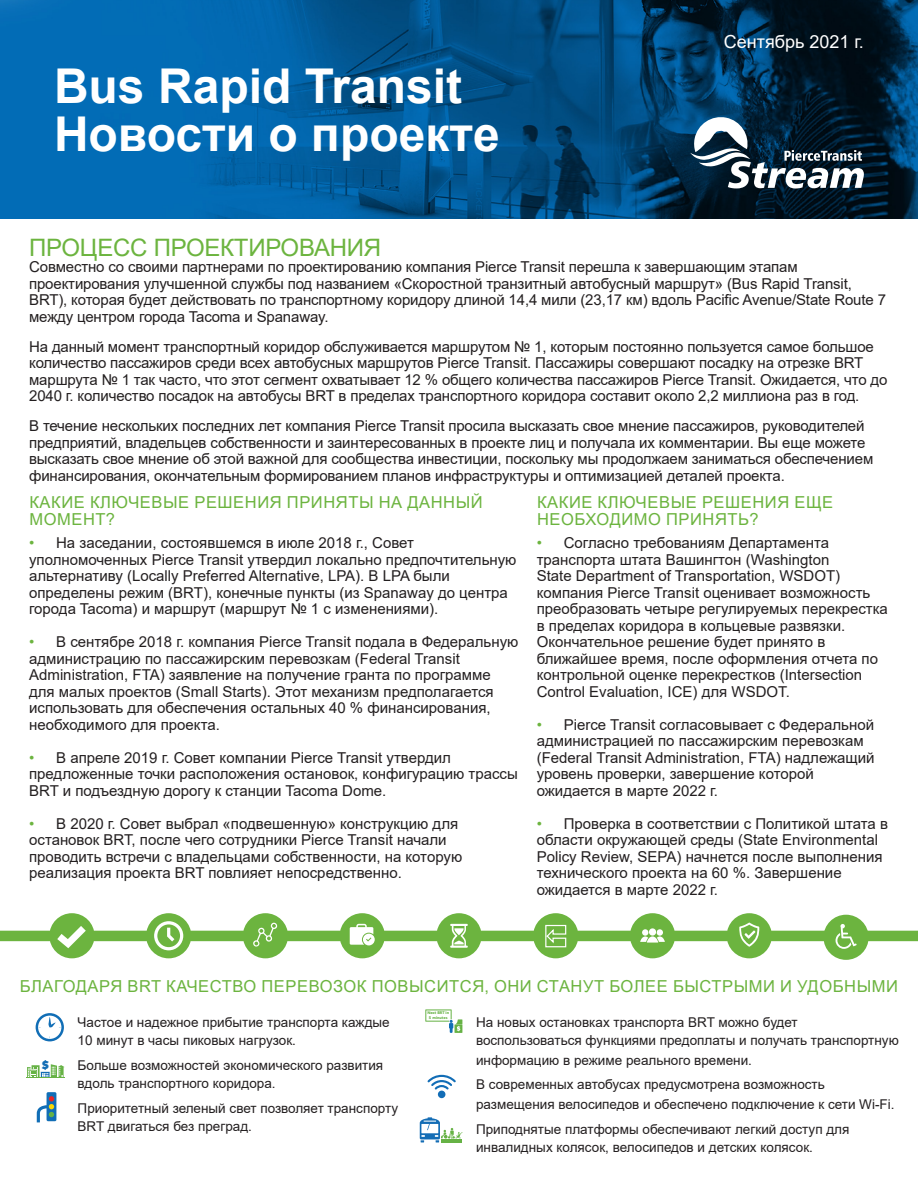
<style>
.page{position:relative;width:918px;height:1188px;background:#fff}
.page>*{position:absolute;margin:0;border:0;box-sizing:border-box;transform-origin:0 0}
.t1{font:700 48px/48px "Arial";color:#fff}
.t2{font:24px "Arial";letter-spacing:-.01em;color:#6cb43f}
.t3{font:18px "Arial";color:#fff}
.t4{font:16.5px/16.5px "Arial";letter-spacing:.035em;color:#6cb43f}
.t5{font:15px/16.5px "Arial";color:#231f20}
.t6{font:13.5px/18px "Arial";color:#231f20}
.t7{font:800 11.4px "Avenir Next";color:#146db5}
.t8{font:700 3.9px/4.7px "Avenir Next";color:#66b245;text-align:center}
.s1{color:#6cb43f}
</style>
<div class="page">
<img style="left:0;top:0;width:918px;height:218px">
<svg style="left:690px;top:115px;width:174px;height:74px"></svg>
<div style="left:0;top:931px;width:918px;height:10px;background:#6cb43f"></div>
<div style="left:49px;top:913px;width:46px;height:45px;background:#6cb43f;border-radius:50%"></div>
<svg style="left:57px;top:926px;width:29px;height:22px"></svg>
<div style="left:146px;top:913px;width:45px;height:45px;background:#6cb43f;border-radius:50%"></div>
<svg style="left:154px;top:921px;width:29px;height:29px"></svg>
<div style="left:243px;top:913px;width:45px;height:45px;background:#6cb43f;border-radius:50%"></div>
<svg style="left:253px;top:923px;width:24px;height:24px"></svg>
<div style="left:340px;top:913px;width:45px;height:45px;background:#6cb43f;border-radius:50%"></div>
<svg style="left:350px;top:924px;width:25px;height:21px"></svg>
<div style="left:436px;top:913px;width:46px;height:45px;background:#6cb43f;border-radius:50%"></div>
<svg style="left:450px;top:924px;width:18px;height:24px"></svg>
<div style="left:533px;top:913px;width:45px;height:45px;background:#6cb43f;border-radius:50%"></div>
<svg style="left:545px;top:924px;width:21px;height:24px"></svg>
<div style="left:630px;top:913px;width:45px;height:45px;background:#6cb43f;border-radius:50%"></div>
<svg style="left:640px;top:928px;width:25px;height:15px"></svg>
<div style="left:727px;top:913px;width:45px;height:45px;background:#6cb43f;border-radius:50%"></div>
<svg style="left:739px;top:923px;width:20px;height:24px"></svg>
<div style="left:823px;top:915px;width:46px;height:45px;background:#6cb43f;border-radius:50%"></div>
<svg style="left:836px;top:924px;width:21px;height:25px"></svg>
<svg style="left:35px;top:1013px;width:29px;height:29px"></svg>
<div style="left:36px;top:1013px;width:28px;height:28px;border:3px solid #116eb6;border-radius:50%"></div>
<svg style="left:49px;top:1017px;width:12px;height:11px"></svg>
<svg style="left:27px;top:1064px;width:37px;height:13px"></svg>
<hr style="left:26px;top:1077px;width:38px;height:1px;background:#68b345">
<svg style="left:37px;top:1092px;width:19px;height:30px"></svg>
<svg style="left:425px;top:1009px;width:37px;height:24px"></svg>
<div style="left:438px;top:1091px;width:7px;height:7px;background:#126db6;border-radius:50%"></div>
<svg style="left:427px;top:1075px;width:29px;height:17px"></svg>
<svg style="left:420px;top:1117px;width:43px;height:25px"></svg>
<h1 class="t1" style="left:54px;top:62px;width:447px">Bus Rapid Transit<br>Новости о проекте</h1>
<p class="t3" style="left:724px;top:29px;width:142px">Сентябрь 2021 г.</p>
<h2 class="t2" style="left:29px;top:231px;width:354px">ПРОЦЕСС ПРОЕКТИРОВАНИЯ</h2>
<p class="t5" style="left:29px;top:259px;width:858px">Совместно со своими партнерами по проектированию компания Pierce Transit перешла к завершающим этапам проектирования улучшенной службы под названием «Скоростной транзитный автобусный маршрут» (Bus Rapid Transit, BRT), которая будет действовать по транспортному коридору длиной 14,4 мили (23,17 км) вдоль Pacific Avenue/State Route 7 между центром города Tacoma и Spanaway.</p>
<p class="t5" style="left:29px;top:338px;width:860px">На данный момент транспортный коридор обслуживается маршрутом № 1, которым постоянно пользуется самое большое количество пассажиров среди всех автобусных маршрутов Pierce Transit. Пассажиры совершают посадку на отрезке BRT маршрута № 1 так часто, что этот сегмент охватывает 12 % общего количества пассажиров Pierce Transit. Ожидается, что до 2040 г. количество посадок на автобусы BRT в пределах транспортного коридора составит около 2,2 миллиона раз в год.</p>
<p class="t5" style="left:29px;top:418px;width:846px">В течение нескольких последних лет компания Pierce Transit просила высказать свое мнение пассажиров, руководителей предприятий, владельцев собственности и заинтересованных в проекте лиц и получала их комментарии. Вы еще можете высказать свое мнение об этой важной для сообщества инвестиции, поскольку мы продолжаем заниматься обеспечением финансирования, окончательным формированием планов инфраструктуры и оптимизацией деталей проекта.</p>
<p class="t4" style="left:29px;top:494px;width:455px">КАКИЕ КЛЮЧЕВЫЕ РЕШЕНИЯ ПРИНЯТЫ НА ДАННЫЙ<br>МОМЕНТ?</p>
<p class="t5" style="left:29px;top:535px;width:489px"><span class="s1">•</span> На заседании, состоявшемся в июле 2018 г., Совет уполномоченных Pierce Transit утвердил локально предпочтительную альтернативу (Locally Preferred Alternative, LPA). В LPA были определены режим (BRT), конечные пункты (из Spanaway до центра города Tacoma) и маршрут (маршрут № 1 с изменениями).</p>
<p class="t5" style="left:29px;top:634px;width:491px"><span class="s1">•</span> В сентябре 2018 г. компания Pierce Transit подала в Федеральную администрацию по пассажирским перевозкам (Federal Transit Administration, FTA) заявление на получение гранта по программе для малых проектов (Small Starts). Этот механизм предполагается использовать для обеспечения остальных 40 % финансирования, необходимого для проекта.</p>
<p class="t5" style="left:29px;top:749px;width:490px"><span class="s1">•</span> В апреле 2019 г. Совет компании Pierce Transit утвердил предложенные точки расположения остановок, конфигурацию трассы<br>BRT и подъездную дорогу к станции Tacoma Dome.</p>
<p class="t5" style="left:29px;top:815px;width:435px"><span class="s1">•</span> В 2020 г. Совет выбрал «подвешенную» конструкцию для остановок BRT, после чего сотрудники Pierce Transit начали проводить встречи с владельцами собственности, на которую реализация проекта BRT повлияет непосредственно.</p>
<p class="t4" style="left:537px;top:494px;width:298px">КАКИЕ КЛЮЧЕВЫЕ РЕШЕНИЯ ЕЩЕ<br>НЕОБХОДИМО ПРИНЯТЬ?</p>
<p class="t5" style="left:537px;top:535px;width:353px"><span class="s1">•</span> Согласно требованиям Департамента транспорта штата Вашингтон (Washington<br>State Department of Transportation, WSDOT) компания Pierce Transit оценивает возможность преобразовать четыре регулируемых перекрестка в пределах коридора в кольцевые развязки.<br>Окончательное решение будет принято в ближайшее время, после оформления отчета по контрольной оценке перекрестков (Intersection Control Evaluation, ICE) для WSDOT.</p>
<p class="t5" style="left:537px;top:716px;width:339px"><span class="s1">•</span> Pierce Transit согласовывает с Федеральной администрацией по пассажирским перевозкам (Federal Transit Administration, FTA) надлежащий уровень проверки, завершение которой ожидается в марте 2022 г.</p>
<p class="t5" style="left:537px;top:815px;width:353px"><span class="s1">•</span> Проверка в соответствии с Политикой штата в области окружающей среды (State Environmental Policy Review, SEPA) начнется после выполнения технического проекта на 60 %. Завершение ожидается в марте 2022 г.</p>
<p class="t4" style="left:20px;top:978px;width:880px">БЛАГОДАРЯ BRT КАЧЕСТВО ПЕРЕВОЗОК ПОВЫСИТСЯ, ОНИ СТАНУТ БОЛЕЕ БЫСТРЫМИ И УДОБНЫМИ</p>
<p class="t6" style="left:78px;top:1013px;width:314px">Частое и надежное прибытие транспорта каждые<br>10 минут в часы пиковых нагрузок.</p>
<p class="t6" style="left:78px;top:1056px;width:307px">Больше возможностей экономического развития вдоль транспортного коридора.</p>
<p class="t6" style="left:78px;top:1099px;width:322px">Приоритетный зеленый свет позволяет транспорту<br>BRT двигаться без преград.</p>
<p class="t8" style="left:427px;top:1011px;width:23px">Next BRT in<br>5 minutes</p>
<p class="t6" style="left:476px;top:1013px;width:424px">На новых остановках транспорта BRT можно будет воспользоваться функциями предоплаты и получать транспортную</p>
<p class="t6" style="left:476px;top:1048px;width:350px;line-height:24.8px">информацию в режиме реального времени.<br>В современных автобусах предусмотрена возможность</p>
<p class="t6" style="left:476px;top:1092px;width:420px;line-height:24.8px">размещения велосипедов и обеспечено подключение к сети Wi-Fi.<br>Приподнятые платформы обеспечивают легкий доступ для</p>
<p class="t6" style="left:476px;top:1138px;width:338px">инвалидных колясок, велосипедов и детских колясок.</p>
<p class="t7" style="left:41px;top:1058px;width:9px">$</p>
</div>
